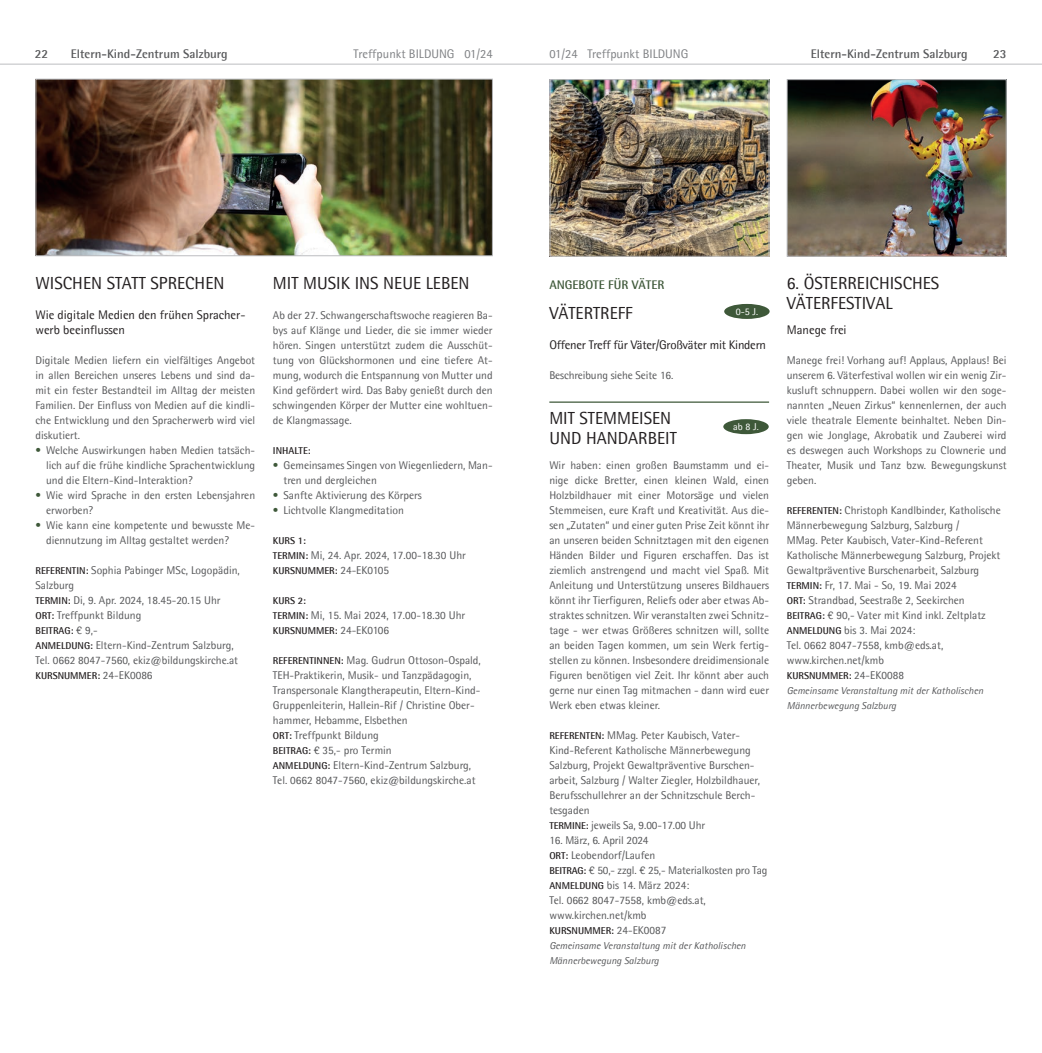
<style>
.page{position:relative;width:1042px;height:1053px;background:#fff}
.page>*{position:absolute;margin:0;border:0;box-sizing:border-box;transform-origin:0 0}
.t1{font:17.5px/20px "Agfa Rotis Semisans";color:#231f20}
.t2{font:12.5px/15px "Agfa Rotis Semisans";color:#231f20}
.t3{font:700 12.5px "Agfa Rotis Semisans";color:#57585a}
.t4{font:12.5px "Agfa Rotis Semisans";color:#808285}
.t5{font:12.5px "Agfa Rotis Semisans";letter-spacing:-.02em;color:#231f20}
.t6{font:700 12.5px "Agfa Rotis Semisans";color:#3e5839}
.t7{font:11.25px/15px "Agfa Rotis Semisans";color:#57585a}
.t8{font:italic 10px/15px "Agfa Rotis Semisans";color:#57585a}
.t9{font:700 10px "Agfa Rotis Semisans";color:#231f20}
.t10{font:10px "Agfa Rotis Semisans";color:#fff}
.s1{color:#3e5839}
.s2{font-weight:700;font-size:10px;color:#231f20}
.s3{font-weight:400;font-size:11.25px;color:#57585a}
.s4{font-weight:700;font-style:normal;color:#231f20}
.s5{font-style:normal;font-size:11.25px}
</style>
<div class="page">
<hr style="left:0;top:64px;width:521px;height:1px;background:#bcbdc0">
<hr style="left:521px;top:64px;width:521px;height:1px;background:#bcbdc0">
<hr style="left:549px;top:401px;width:220px;height:2px;background:#3e5839">
<img style="left:551px;top:81px;width:216px;height:173px">
<div style="left:549px;top:79px;width:220px;height:177px;border:1px solid #bcbdc0"></div>
<img style="left:789px;top:81px;width:215px;height:173px">
<div style="left:787px;top:79px;width:219px;height:177px;border:1px solid #bcbdc0"></div>
<img style="left:38px;top:81px;width:453px;height:173px">
<div style="left:36px;top:79px;width:457px;height:177px;border:1px solid #bcbdc0"></div>
<div style="left:723px;top:419px;width:46px;height:15px;background:#3e5839;border-radius:50%"></div>
<div style="left:724px;top:304px;width:45px;height:15px;background:#3e5839;border-radius:50%"></div>
<p class="t3" style="left:35px;top:46px;width:15px">22</p>
<p class="t3" style="left:71px;top:46px;width:158px">Eltern-Kind-Zentrum Salzburg</p>
<p class="t4" style="left:354px;top:46px;width:141px">Treffpunkt BILDUNG 01/24</p>
<p class="t4" style="left:549px;top:46px;width:141px">01/24 Treffpunkt BILDUNG</p>
<p class="t3" style="left:811px;top:46px;width:158px">Eltern-Kind-Zentrum Salzburg</p>
<p class="t3" style="left:993px;top:46px;width:15px">23</p>
<h1 class="t1" style="left:35px;top:273px;width:190px">WISCHEN STATT SPRECHEN</h1>
<p class="t2" style="left:35px;top:307px;width:212px">Wie digitale Medien den frühen Spracher&shy;werb beeinflussen</p>
<p class="t7" style="left:35px;top:352px;width:221px;text-align:justify">Digitale Medien liefern ein vielfältiges Angebot in allen Bereichen unseres Lebens und sind da&shy;mit ein fester Bestandteil im Alltag der meisten Familien. Der Einfluss von Medien auf die kindli&shy;che Entwicklung und den Spracherwerb wird viel diskutiert.</p>
<p class="t7" style="left:46px;top:442px;width:211px;text-align:justify;text-indent:-11px"><span class="s1">•</span> Welche Auswirkungen haben Medien tatsäch&shy;lich auf die frühe kindliche Sprachentwicklung und die Eltern-Kind-Interaktion?</p>
<p class="t7" style="left:46px;top:487px;width:211px;text-indent:-11px"><span class="s1">•</span> Wie wird Sprache in den ersten Lebensjahren erworben?</p>
<p class="t7" style="left:46px;top:517px;width:211px;text-indent:-11px"><span class="s1">•</span> Wie kann eine kompetente und bewusste Me&shy;diennutzung im Alltag gestaltet werden?</p>
<p class="t7" style="left:35px;top:562px;width:206px"><span class="s2">REFERENTIN:</span> Sophia Pabinger MSc, Logopädin,<br>Salzburg<br><span class="s2">TERMIN:</span> Di, 9. Apr. 2024, 18.45-20.15 Uhr<br><span class="s2">ORT:</span> Treffpunkt Bildung</p>
<p class="t9" style="left:35px;top:624px;width:64px">BEITRAG: <span class="s3">€ 9,-</span></p>
<p class="t7" style="left:35px;top:637px;width:204px"><span class="s2">ANMELDUNG:</span> Eltern-Kind-Zentrum Salzburg,<br>Tel. 0662 8047-7560, ekiz@bildungskirche.at</p>
<p class="t9" style="left:35px;top:669px;width:119px">KURSNUMMER: <span class="s3">24-EK0086</span></p>
<h1 class="t1" style="left:273px;top:273px;width:198px">MIT MUSIK INS NEUE LEBEN</h1>
<p class="t7" style="left:273px;top:307px;width:221px;text-align:justify">Ab der 27. Schwangerschaftswoche reagieren Ba&shy;bys auf Klänge und Lieder, die sie immer wieder hören. Singen unterstützt zudem die Ausschüt&shy;tung von Glückshormonen und eine tiefere At&shy;mung, wodurch die Entspannung von Mutter und Kind gefördert wird. Das Baby genießt durch den schwingenden Körper der Mutter eine wohltuen&shy;de Klangmassage.</p>
<p class="t9" style="left:273px;top:444px;width:39px">INHALTE:</p>
<p class="t7" style="left:283px;top:457px;width:211px;text-indent:-11px"><span class="s1">•</span> Gemeinsames Singen von Wiegenliedern, Man&shy;tren und dergleichen</p>
<p class="t7" style="left:273px;top:487px;width:150px"><span class="s1">•</span> Sanfte Aktivierung des Körpers</p>
<p class="t7" style="left:273px;top:502px;width:132px"><span class="s1">•</span> Lichtvolle Klangmeditation</p>
<p class="t9" style="left:273px;top:534px;width:35px">KURS 1:</p>
<p class="t7" style="left:273px;top:547px;width:195px"><span class="s2">TERMIN:</span> Mi, 24. Apr. 2024, 17.00-18.30 Uhr</p>
<p class="t9" style="left:273px;top:564px;width:118px">KURSNUMMER: <span class="s3">24-EK0105</span></p>
<p class="t9" style="left:273px;top:594px;width:35px">KURS 2:</p>
<p class="t7" style="left:273px;top:607px;width:194px"><span class="s2">TERMIN:</span> Mi, 15. Mai 2024, 17.00-18.30 Uhr</p>
<p class="t9" style="left:273px;top:624px;width:118px">KURSNUMMER: <span class="s3">24-EK0106</span></p>
<p class="t7" style="left:273px;top:652px;width:209px"><span class="s2">REFERENTINNEN:</span> Mag. Gudrun Ottoson-Ospald, TEH-Praktikerin, Musik- und Tanzpädagogin, Transpersonale Klangtherapeutin, Eltern-Kind-Gruppenleiterin, Hallein-Rif / Christine Ober&shy;hammer, Hebamme, Elsbethen<br><span class="s2">ORT:</span> Treffpunkt Bildung<br><span class="s2">BEITRAG:</span> € 35,- pro Termin<br><span class="s2">ANMELDUNG:</span> Eltern-Kind-Zentrum Salzburg, Tel. 0662 8047-7560, ekiz@bildungskirche.at</p>
<p class="t6" style="left:549px;top:277px;width:117px">ANGEBOTE FÜR VÄTER</p>
<h1 class="t1" style="left:549px;top:303px;width:85px">VÄTERTREFF</h1>
<p class="t5" style="left:549px;top:337px;width:218px">Offener Treff für Väter/Großväter mit Kindern</p>
<p class="t7" style="left:549px;top:367px;width:125px">Beschreibung siehe Seite 16.</p>
<h1 class="t1" style="left:549px;top:408px;width:129px">MIT STEMMEISEN<br>UND HANDARBEIT</h1>
<p class="t7" style="left:549px;top:457px;width:221px;text-align:justify">Wir haben: einen großen Baumstamm und ei&shy;nige dicke Bretter, einen kleinen Wald, einen Holzbildhauer mit einer Motorsäge und vielen Stemmeisen, eure Kraft und Kreativität. Aus die&shy;sen „Zutaten“ und einer guten Prise Zeit könnt ihr an unseren beiden Schnitztagen mit den eigenen Händen Bilder und Figuren erschaffen. Das ist ziemlich anstrengend und macht viel Spaß. Mit Anleitung und Unterstützung unseres Bildhauers könnt ihr Tierfiguren, Reliefs oder aber etwas Ab&shy;straktes schnitzen. Wir veranstalten zwei Schnitz&shy;tage - wer etwas Größeres schnitzen will, sollte an beiden Tagen kommen, um sein Werk fertig&shy;stellen zu können. Insbesondere dreidimensionale Figuren benötigen viel Zeit. Ihr könnt aber auch gerne nur einen Tag mitmachen - dann wird euer Werk eben etwas kleiner.</p>
<p class="t7" style="left:549px;top:727px;width:212px"><span class="s2">REFERENTEN:</span> MMag. Peter Kaubisch, Vater-Kind-Referent Katholische Männerbewegung Salzburg, Projekt Gewaltpräventive Burschen&shy;arbeit, Salzburg / Walter Ziegler, Holzbildhauer, Berufsschullehrer an der Schnitzschule Berch&shy;tesgaden<br><span class="s2">TERMINE:</span> jeweils Sa, 9.00-17.00 Uhr</p>
<p class="t7" style="left:549px;top:832px;width:220px">16. März, 6. April 2024<br><span class="s2">ORT:</span> Leobendorf/Laufen<br><span class="s2">BEITRAG:</span> € 50,- zzgl. € 25,- Materialkosten pro Tag<br><span class="s2">ANMELDUNG</span> bis 14. März 2024:<br>Tel. 0662 8047-7558, kmb@eds.at, www.kirchen.net/kmb</p>
<p class="t8" style="left:549px;top:923px;width:198px"><span class="s4">KURSNUMMER:</span> <span class="s5">24-EK0087<br></span>Gemeinsame Veranstaltung mit der Katholischen<br>Männerbewegung Salzburg</p>
<p class="t10" style="left:736px;top:305px;width:24px">0-5 J.</p>
<p class="t10" style="left:733px;top:421px;width:27px">ab 8 J.</p>
<h1 class="t1" style="left:787px;top:273px;width:154px">6. ÖSTERREICHISCHES<br>VÄTERFESTIVAL</h1>
<p class="t2" style="left:787px;top:322px;width:61px">Manege frei</p>
<p class="t7" style="left:787px;top:352px;width:221px;text-align:justify">Manege frei! Vorhang auf! Applaus, Applaus! Bei unserem 6. Väterfestival wollen wir ein wenig Zir&shy;kusluft schnuppern. Dabei wollen wir den soge&shy;nannten „Neuen Zirkus“ kennenlernen, der auch viele theatrale Elemente beinhaltet. Neben Din&shy;gen wie Jonglage, Akrobatik und Zauberei wird es deswegen auch Workshops zu Clownerie und Theater, Musik und Tanz bzw. Bewegungskunst geben.</p>
<p class="t7" style="left:787px;top:502px;width:215px"><span class="s2">REFERENTEN:</span> Christoph Kandlbinder, Katholische Männerbewegung Salzburg, Salzburg /<br>MMag. Peter Kaubisch, Vater-Kind-Referent Katholische Männerbewegung Salzburg, Projekt Gewaltpräventive Burschenarbeit, Salzburg <span class="s2">TERMIN:</span> Fr, 17. Mai - So, 19. Mai 2024<br><span class="s2">ORT:</span> Strandbad, Seestraße 2, Seekirchen <span class="s2">BEITRAG:</span> € 90,- Vater mit Kind inkl. Zeltplatz <span class="s2">ANMELDUNG</span> bis 3. Mai 2024:<br>Tel. 0662 8047-7558, kmb@eds.at, www.kirchen.net/kmb</p>
<p class="t8" style="left:787px;top:668px;width:198px"><span class="s4">KURSNUMMER:</span> <span class="s5">24-EK0088<br></span>Gemeinsame Veranstaltung mit der Katholischen<br>Männerbewegung Salzburg</p>
</div>
